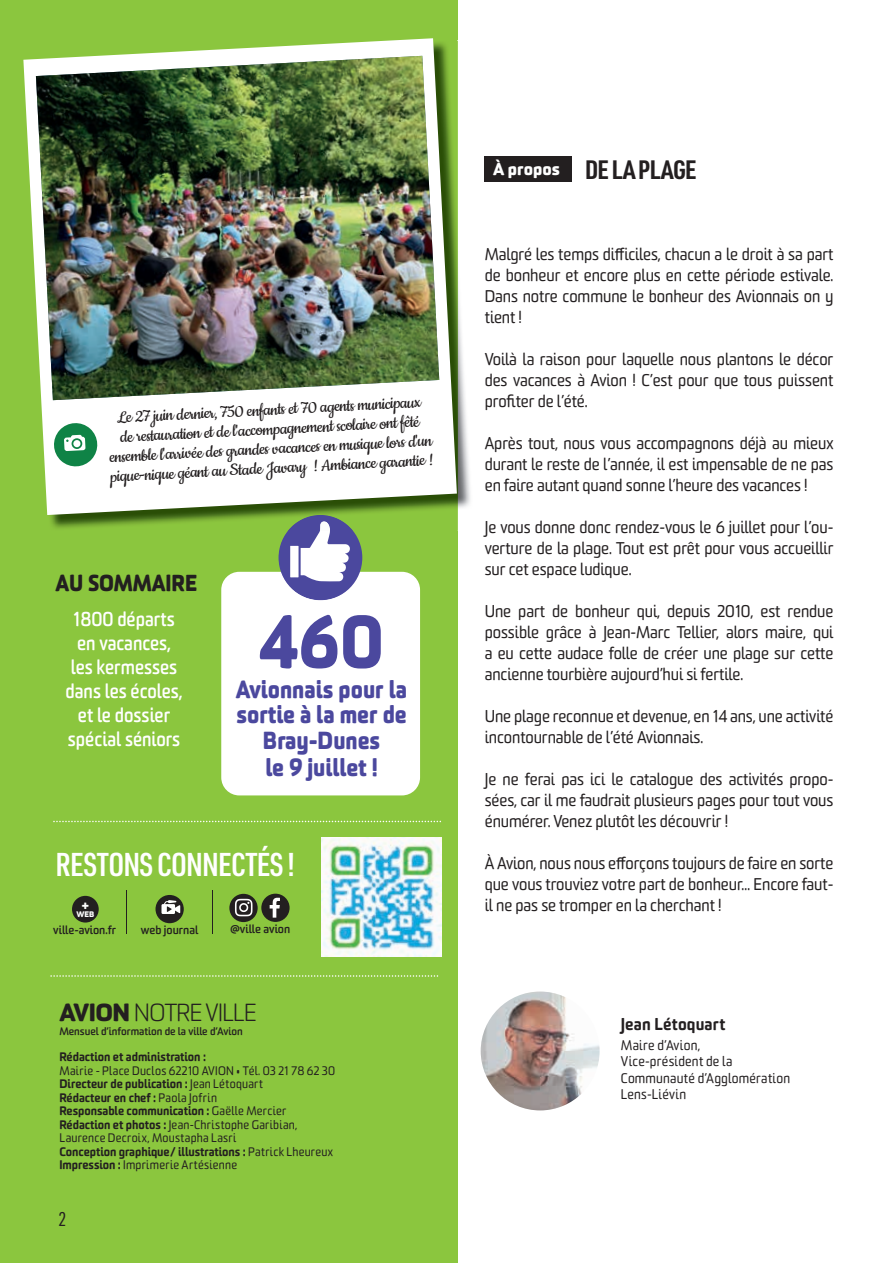
<style>
.page{position:relative;width:893px;height:1263px;background:#fff}
.page>*{position:absolute;margin:0;border:0;box-sizing:border-box;transform-origin:0 0}
.t1{font:800 72px "Sommet Rounded";color:#4b489e;scale:.9 1}
.t2{font:600 32.4px "URWDIN Cond";letter-spacing:-.025em;color:#fff}
.t3{font:700 26.1px "URWDIN Cond";letter-spacing:-.015em;color:#231f20}
.t4{font:800 24px/26px "Sommet Rounded";color:#4b489e;text-align:center;scale:.9 1}
.t5{font:300 24px "Sommet Rounded";letter-spacing:-.025em;color:#231f20}
.t6{font:800 22.5px "Sommet Rounded";color:#231f20;scale:.9 1}
.t7{font:19.5px/19.5px "Cookie";color:#231f20;text-align:center;scale:1.04 1}
.t8{font:700 19.5px/24px "Sommet Rounded";color:#fff;text-align:center;scale:.9 1}
.t9{font:19.5px "URWDIN Cond";color:#231f20}
.t10{font:16.5px/21px "Sommet Rounded";letter-spacing:-.005em;color:#231f20;text-align:justify;scale:.96 1}
.t11{font:900 16.5px "Sommet Rounded";letter-spacing:.01em;color:#231f20;scale:.96 1}
.t12{font:13.5px/16.5px "Sommet Rounded";letter-spacing:.02em;color:#231f20;scale:.96 1}
.t13{font:12px/13.5px "Sommet Rounded";letter-spacing:.02em;color:#231f20;scale:.96 1}
.t14{font:900 12px "Sommet Rounded";letter-spacing:-.005em;color:#231f20;scale:.96 1}
.t15{font:800 12px "Sommet Rounded";color:#fff}
.t16{font:700 11.4px "Sommet Rounded";color:#231f20}
.t17{font:700 10.5px "Sommet Rounded";color:#231f20}
.t18{font:800 7.8px "Sommet Rounded";color:#fff}
.s1{font-weight:800}
.s2{font-weight:900}
</style>
<div class="page">
<div style="left:0;top:0;width:458px;height:1263px;background:#8bc63e"></div>
<img style="left:481px;top:991px;width:119px;height:119px;border-radius:59px">
<div style="left:221px;top:572px;width:199px;height:223px;background:#fff;border-radius:18px"></div>
<img style="left:50px;top:41px;width:420px;height:490px">
<svg style="left:279px;top:515px;width:83px;height:85px"></svg>
<svg style="left:23px;top:38px;width:434px;height:477px;fill:#fff"></svg>
<img style="left:36px;top:56px;width:403px;height:344px">
<svg style="left:52px;top:421px;width:48px;height:48px;background:#7fbd9c"></svg>
<img style="left:322px;top:837px;width:119px;height:120px">
<div style="left:72px;top:896px;width:27px;height:26px;background:#231f20;border-radius:50%"></div>
<svg style="left:229px;top:894px;width:29px;height:28px"></svg>
<svg style="left:235px;top:899px;width:17px;height:17px"></svg>
<div style="left:261px;top:894px;width:29px;height:28px;background:#231f20;border-radius:50%"></div>
<svg style="left:270px;top:898px;width:10px;height:20px"></svg>
<div style="left:155px;top:895px;width:29px;height:28px;background:#231f20;border-radius:50%"></div>
<div style="left:161px;top:904px;width:14px;height:10px;background:#fff"></div>
<svg style="left:163px;top:900px;width:17px;height:13px"></svg>
<hr style="left:212px;top:891px;width:1px;height:43px;background:#231f20">
<svg style="left:53px;top:821px;width:388px;height:1px"></svg>
<hr style="left:126px;top:891px;width:1px;height:43px;background:#231f20">
<div style="left:485px;top:156px;width:87px;height:26px;background:#231f20"></div>
<svg style="left:50px;top:975px;width:388px;height:2px"></svg>
<p class="t7" style="left:107px;top:409px;width:313px;rotate:-3deg">Le 27 juin dernier, 750 enfants et 70 agents municipaux<br>de restauration et de l'accompagnement scolaire ont fêté ensemble l'arrivée des grandes vacances en musique lors d'un pique-nique géant au Stade Javary ! Ambiance garantie !</p>
<h3 class="t6" style="left:55px;top:567px;width:159px">AU SOMMAIRE</h3>
<p class="t8" style="left:66px;top:606px;width:132px">1800 départs en vacances, les kermesses dans les écoles, et le dossier spécial séniors</p>
<h1 class="t1" style="left:259px;top:593px;width:140px">460</h1>
<h3 class="t4" style="left:236px;top:675px;width:192px">Avionnais pour la sortie à la mer de<br>Bray-Dunes<br>le 9 juillet !</h3>
<h2 class="t2" style="left:55px;top:843px;width:241px">RESTONS CONNECTÉS !</h2>
<p class="t15" style="left:81px;top:896px;width:9px">+</p>
<p class="t18" style="left:76px;top:909px;width:19px">WEB</p>
<p class="t16" style="left:53px;top:923px;width:64px">ville-avion.fr</p>
<p class="t16" style="left:141px;top:922px;width:59px">web journal</p>
<p class="t16" style="left:230px;top:922px;width:62px">@ville avion</p>
<h3 class="t5" style="left:60px;top:998px;width:199px"><span class="s1">AVION</span> NOTRE VILLE</h3>
<p class="t17" style="left:60px;top:1024px;width:185px">Mensuel d’information de la ville d’Avion</p>
<p class="t14" style="left:60px;top:1049px;width:154px">Rédaction et administration :</p>
<p class="t13" style="left:60px;top:1064px;width:289px">Mairie - Place Duclos 62210 AVION • Tél. 03 21 78 62 30<br><span class="s2">Directeur de publication :</span> Jean Létoquart<br><span class="s2">Rédacteur en chef :</span> Paola Jofrin<br><span class="s2">Responsable communication :</span> Gaëlle Mercier <span class="s2">Rédaction et photos :</span> Jean-Christophe Garibian, Laurence Decroix, Moustapha Lasri<br><span class="s2">Conception graphique/ illustrations :</span> Patrick Lheureux <span class="s2">Impression :</span> Imprimerie Artésienne</p>
<p class="t9" style="left:59px;top:1206px;width:10px">2</p>
<h3 class="t3" style="left:493px;top:152px;width:205px"><sup>À</sup> <sup>propos</sup> DE LA PLAGE</h3>
<p class="t10" style="left:485px;top:244px;width:365px">Malgré les temps difficiles, chacun a le droit à sa part de bonheur et encore plus en cette période estivale.<br>Dans notre commune le bonheur des Avionnais on y tient !</p>
<p class="t10" style="left:485px;top:349px;width:365px">Voilà la raison pour laquelle nous plantons le décor des vacances à Avion ! C’est pour que tous puissent profiter de l’été.</p>
<p class="t10" style="left:485px;top:433px;width:365px">Après tout, nous vous accompagnons déjà au mieux durant le reste de l’année, il est impensable de ne pas en faire autant quand sonne l’heure des vacances !</p>
<p class="t10" style="left:485px;top:517px;width:365px">Je vous donne donc rendez-vous le 6 juillet pour l’ou&shy;verture de la plage. Tout est prêt pour vous accueillir sur cet espace ludique.</p>
<p class="t10" style="left:485px;top:601px;width:365px">Une part de bonheur qui, depuis 2010, est rendue possible grâce à Jean-Marc Tellier, alors maire, qui a eu cette audace folle de créer une plage sur cette ancienne tourbière aujourd’hui si fertile.</p>
<p class="t10" style="left:485px;top:706px;width:365px">Une plage reconnue et devenue, en 14 ans, une activité incontournable de l’été Avionnais.</p>
<p class="t10" style="left:485px;top:769px;width:365px">Je ne ferai pas ici le catalogue des activités propo&shy;sées, car il me faudrait plusieurs pages pour tout vous énumérer. Venez plutôt les découvrir !</p>
<p class="t10" style="left:485px;top:853px;width:365px">À Avion, nous nous efforçons toujours de faire en sorte que vous trouviez votre part de bonheur… Encore faut&shy;il ne pas se tromper en la cherchant !</p>
<p class="t11" style="left:621px;top:1014px;width:110px">Jean Létoquart</p>
<p class="t12" style="left:621px;top:1037px;width:178px">Maire d’Avion,<br>Vice-président de la<br>Communauté d’Agglomération<br>Lens-Liévin</p>
</div>
